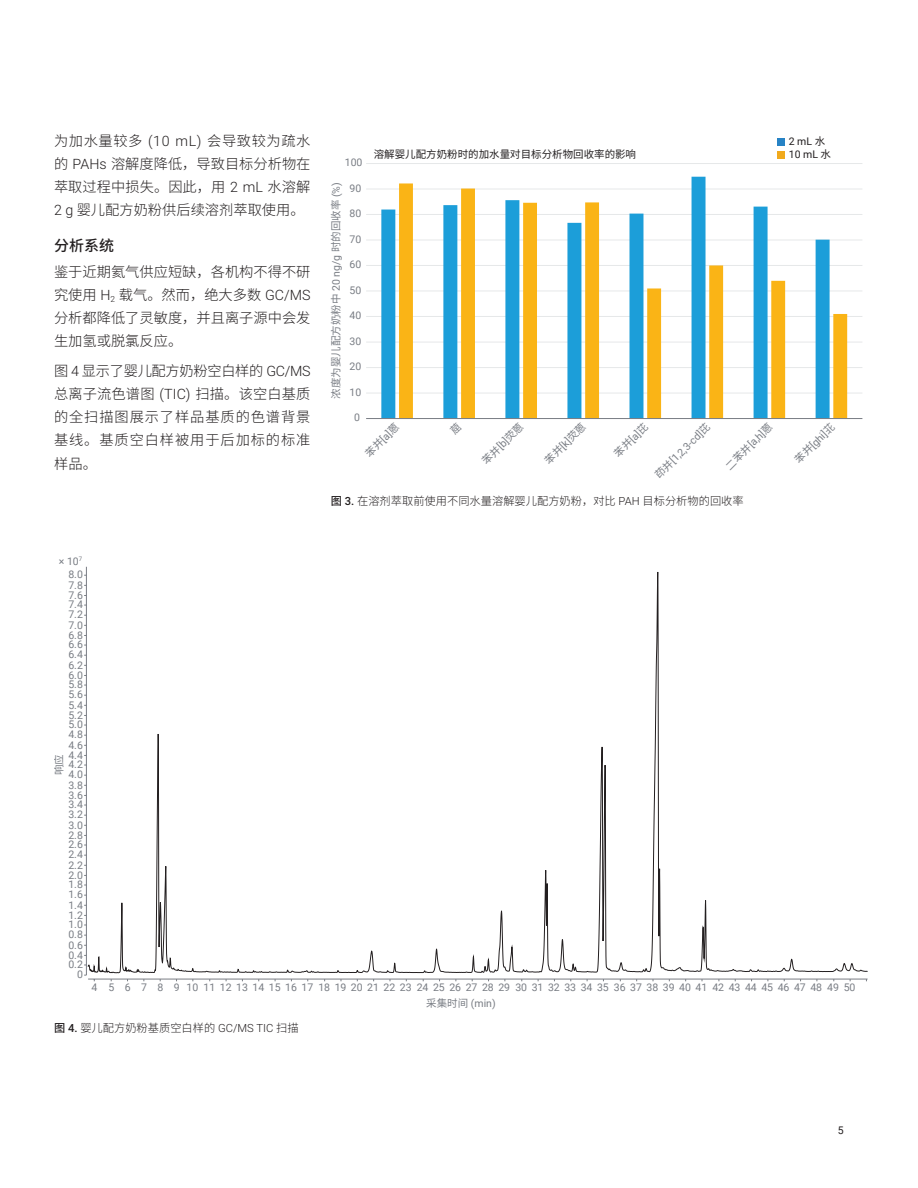
<style>
.page{position:relative;width:918px;height:1188px;background:#fff}
.page>*{position:absolute;margin:0;border:0;box-sizing:border-box;transform-origin:0 0}
.t1{font:500 15px "Noto Sans CJ Ksc";color:#231f20}
.t2{font:300 14.25px/23.2px "Noto Sans CJ Ksc";color:#231f20;text-align:justify}
.t3{font:300 11.25px "Noto Sans CJ Ksc";color:#231f20}
.t4{font:10.5px "Roboto";color:#797d84}
.t5{font:10.5px "Noto Sans CJ Ksc";color:#797d84}
.t6{font:10.5px "Noto Sans CJ Ksc";color:#231f20}
.t7{font:10.5px/12.8px "Roboto";color:#231f20}
.s1{font-family:"Roboto"}
.s2{font-family:"Noto Sans CJ Ksc"}
.s3{font-weight:500}
.s4{font-family:"Roboto";font-weight:500}
</style>
<div class="page">
<hr style="left:366px;top:393px;width:496px;height:1px;background:#e6e8e9">
<hr style="left:366px;top:367px;width:496px;height:1px;background:#e6e8e9">
<hr style="left:366px;top:342px;width:496px;height:1px;background:#e6e8e9">
<hr style="left:366px;top:316px;width:496px;height:1px;background:#e6e8e9">
<hr style="left:366px;top:291px;width:496px;height:1px;background:#e6e8e9">
<hr style="left:366px;top:265px;width:496px;height:1px;background:#e6e8e9">
<hr style="left:366px;top:240px;width:496px;height:1px;background:#e6e8e9">
<hr style="left:366px;top:214px;width:496px;height:1px;background:#e6e8e9">
<hr style="left:366px;top:189px;width:496px;height:1px;background:#e6e8e9">
<hr style="left:366px;top:163px;width:496px;height:1px;background:#e6e8e9">
<svg style="left:381px;top:177px;width:325px;height:241px"></svg>
<svg style="left:399px;top:183px;width:448px;height:235px"></svg>
<hr style="left:366px;top:418px;width:496px;height:1px;background:#797d84">
<div style="left:778px;top:139px;width:7px;height:7px;background:#2783c5"></div>
<div style="left:778px;top:151px;width:7px;height:8px;background:#f1aa1d"></div>
<hr style="left:86px;top:567px;width:1px;height:408px;background:#797d84">
<svg style="left:87px;top:572px;width:781px;height:407px"></svg>
<hr style="left:88px;top:979px;width:780px;height:1px;background:#797d84">
<h2 class="t2" style="left:54px;top:129px;width:258px">为加水量较多 <span class="s1">(10 mL)</span> 会导致较为疏水的 <span class="s1">PAHs</span> 溶解度降低，导致目标分析物在萃取过程中损失。因此，用 <span class="s1">2 mL</span> 水溶解<span class="s1">2 g</span> 婴儿配方奶粉供后续溶剂萃取使用。</h2>
<h1 class="t1" style="left:54px;top:237px;width:61px">分析系统</h1>
<h2 class="t2" style="left:54px;top:260px;width:258px">鉴于近期氦气供应短缺，各机构不得不研究使用 <span class="s1">H</span><sub>2</sub> 载气。然而，绝大多数 <span class="s1">GC/MS</span>分析都降低了灵敏度，并且离子源中会发生加氢或脱氯反应。</h2>
<h2 class="t2" style="left:54px;top:359px;width:258px">图 <span class="s1">4</span> 显示了婴儿配方奶粉空白样的 <span class="s1">GC/MS</span>总离子流色谱图 <span class="s1">(TIC)</span> 扫描。该空白基质的全扫描图展示了样品基质的色谱背景基线。基质空白样被用于后加标的标准样品。</h2>
<p class="t4" style="left:59px;top:554px;width:25px">× 10<sup>7</sup></p>
<p class="t4" style="left:68px;top:567px;width:16px">8.0</p>
<p class="t4" style="left:68px;top:578px;width:16px">7.8</p>
<p class="t4" style="left:68px;top:588px;width:16px">7.6</p>
<p class="t4" style="left:68px;top:597px;width:16px">7.4</p>
<p class="t4" style="left:68px;top:607px;width:16px">7.2</p>
<p class="t4" style="left:68px;top:617px;width:16px">7.0</p>
<p class="t4" style="left:68px;top:628px;width:16px">6.8</p>
<p class="t4" style="left:68px;top:637px;width:16px">6.6</p>
<p class="t4" style="left:68px;top:647px;width:16px">6.4</p>
<p class="t4" style="left:68px;top:658px;width:16px">6.2</p>
<p class="t4" style="left:68px;top:668px;width:16px">6.0</p>
<p class="t4" style="left:68px;top:677px;width:16px">5.8</p>
<p class="t4" style="left:68px;top:687px;width:16px">5.6</p>
<p class="t4" style="left:68px;top:698px;width:16px">5.4</p>
<p class="t4" style="left:68px;top:708px;width:16px">5.2</p>
<p class="t4" style="left:68px;top:717px;width:16px">5.0</p>
<p class="t4" style="left:68px;top:727px;width:16px">4.8</p>
<p class="t4" style="left:68px;top:737px;width:16px">4.6</p>
<p class="t4" style="left:68px;top:748px;width:16px">4.4</p>
<p class="t5" style="left:53px;top:775px;width:22px;rotate:-90deg">响应</p>
<p class="t4" style="left:68px;top:757px;width:16px">4.2</p>
<p class="t4" style="left:68px;top:767px;width:16px">4.0</p>
<p class="t4" style="left:68px;top:777px;width:16px">3.8</p>
<p class="t4" style="left:68px;top:788px;width:16px">3.6</p>
<p class="t4" style="left:68px;top:797px;width:16px">3.4</p>
<p class="t4" style="left:68px;top:807px;width:16px">3.2</p>
<p class="t4" style="left:68px;top:817px;width:16px">3.0</p>
<p class="t4" style="left:68px;top:828px;width:16px">2.8</p>
<p class="t4" style="left:68px;top:837px;width:16px">2.6</p>
<p class="t4" style="left:68px;top:847px;width:16px">2.4</p>
<p class="t4" style="left:68px;top:857px;width:16px">2.2</p>
<p class="t4" style="left:68px;top:868px;width:16px">2.0</p>
<p class="t4" style="left:68px;top:877px;width:16px">1.8</p>
<p class="t4" style="left:68px;top:887px;width:16px">1.6</p>
<p class="t4" style="left:68px;top:897px;width:16px">1.4</p>
<p class="t4" style="left:68px;top:908px;width:16px">1.2</p>
<p class="t4" style="left:68px;top:917px;width:16px">1.0</p>
<p class="t4" style="left:68px;top:927px;width:16px">0.8</p>
<p class="t4" style="left:68px;top:937px;width:16px">0.6</p>
<p class="t4" style="left:68px;top:948px;width:16px">0.4</p>
<p class="t4" style="left:68px;top:957px;width:16px">0.2</p>
<p class="t4" style="left:77px;top:967px;width:7px">0</p>
<p class="t4" style="left:345px;top:155px;width:19px">100</p>
<p class="t5" style="left:330px;top:399px;width:218px;rotate:-90deg">浓度为婴儿配方奶粉中 <span class="s1">20 ng/g</span> 时的回收率 <span class="s1">(%)</span></p>
<p class="t4" style="left:349px;top:181px;width:13px">90</p>
<p class="t4" style="left:349px;top:206px;width:13px">80</p>
<p class="t4" style="left:349px;top:232px;width:13px">70</p>
<p class="t4" style="left:349px;top:257px;width:13px">60</p>
<p class="t4" style="left:349px;top:283px;width:13px">50</p>
<p class="t4" style="left:349px;top:308px;width:13px">40</p>
<p class="t4" style="left:349px;top:334px;width:13px">30</p>
<p class="t4" style="left:349px;top:359px;width:13px">20</p>
<p class="t4" style="left:349px;top:385px;width:13px">10</p>
<p class="t6" style="left:374px;top:148px;width:264px">溶解婴儿配方奶粉时的加水量对目标分析物回收率的影响</p>
<p class="t7" style="left:789px;top:135px;width:44px">2 mL <span class="s2">水<br></span>10 mL <span class="s2">水</span></p>
<p class="t4" style="left:354px;top:410px;width:7px">0</p>
<p class="t5" style="left:363px;top:451px;width:44px;rotate:-45deg">苯并<span class="s1">[a]</span>蒽</p>
<p class="t5" style="left:480px;top:458px;width:55px;rotate:-45deg">苯并<span class="s1">[b]</span>荧蒽</p>
<p class="t5" style="left:542px;top:458px;width:54px;rotate:-45deg">苯并<span class="s1">[k]</span>荧蒽</p>
<p class="t5" style="left:612px;top:451px;width:44px;rotate:-45deg">苯并<span class="s1">[a]</span>芘</p>
<p class="t4" style="left:652px;top:471px;width:75px;rotate:-45deg"><span class="s2">茚并</span>[1,2,3-cd]<span class="s2">芘</span></p>
<p class="t4" style="left:722px;top:463px;width:63px;rotate:-45deg"><span class="s2">二苯并</span>[a,h]<span class="s2">蒽</span></p>
<p class="t4" style="left:791px;top:456px;width:53px;rotate:-45deg"><span class="s2">苯并</span>[ghi]<span class="s2">苝</span></p>
<p class="t3" style="left:331px;top:494px;width:415px"><span class="s3">图</span> <span class="s4">3.</span> 在溶剂萃取前使用不同水量溶解婴儿配方奶粉，对比 <span class="s1">PAH</span> 目标分析物的回收率</p>
<p class="t4" style="left:91px;top:980px;width:766px">4 5 6 7 8 9 1011121314151617181920212223242526272829303132333435363738394041424344454647484950</p>
<p class="t3" style="left:54px;top:1022px;width:246px"><span class="s3">图</span> <span class="s4">4.</span> 婴儿配方奶粉基质空白样的 <span class="s1">GC/MS TIC</span> 扫描</p>
<p class="t4" style="left:426px;top:996px;width:71px"><span class="s2">采集时间</span> (min)</p>
<p class="t7" style="left:838px;top:1124px;width:7px">5</p>
</div>
